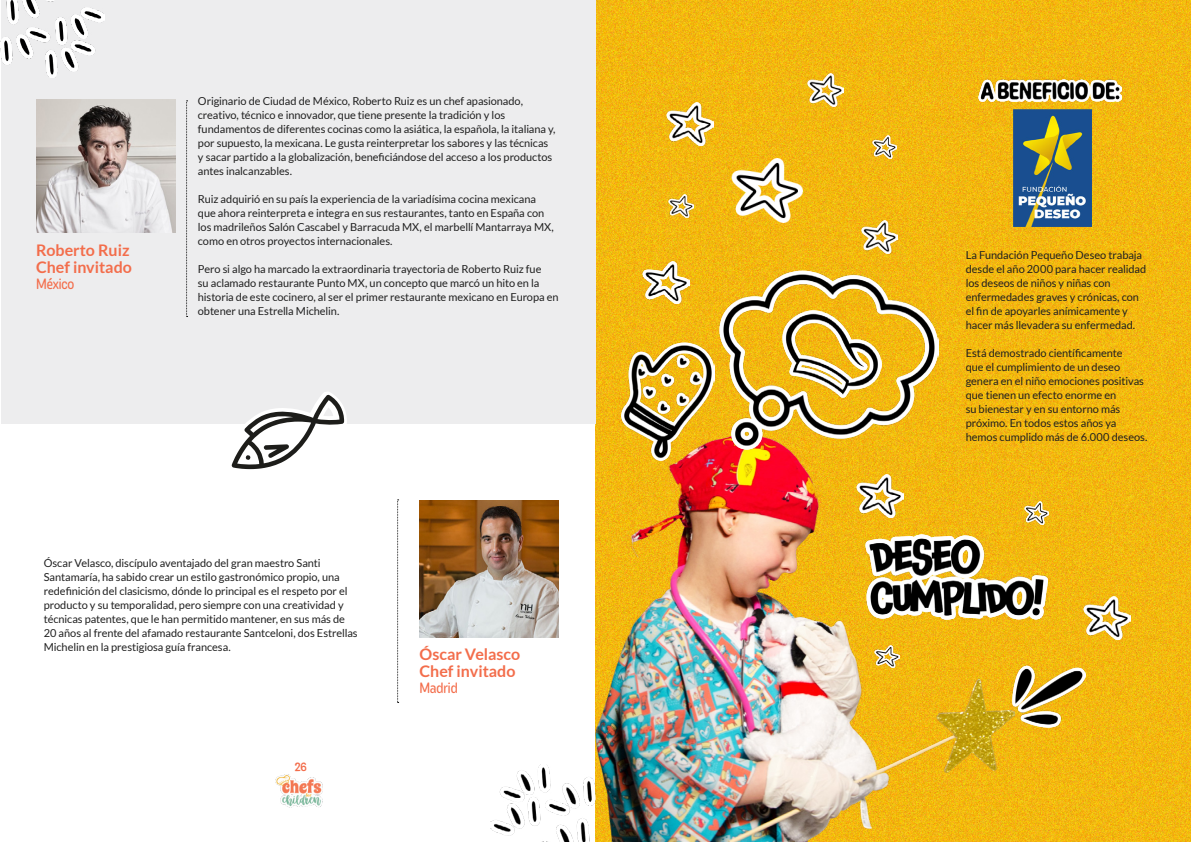
<style>
.page{position:relative;width:1191px;height:842px;background:#fff}
.page>*{position:absolute;margin:0;border:0;box-sizing:border-box;transform-origin:0 0}
.TitulosChefs{font:700 16px/17px "Lato";color:#f36d4b}
.subtitulo{font:15px "Caraque Regular Solid";color:#f36d4b}
.t1{font:12px "Caraque Regular Melted";color:#f36d4b}
.TEXTODossier{font:11px/14px "Lato";letter-spacing:-.005em;color:#202020}
</style>
<div class="page">
<img style="left:275px;top:774px;width:48px;height:34px">
<img style="left:595px;top:0;width:596px;height:842px">
<div style="left:1px;top:0;width:594px;height:423px;background:#ededee"></div>
<img style="left:36px;top:99px;width:140px;height:133px">
<svg style="left:186px;top:101px;width:2px;height:216px"></svg>
<img style="left:419px;top:500px;width:139px;height:137px">
<svg style="left:397px;top:500px;width:2px;height:203px"></svg>
<img style="left:491px;top:764px;width:104px;height:78px">
<img style="left:0;top:0;width:105px;height:78px">
<svg style="left:225px;top:392px;width:147px;height:78px"></svg>
<img style="left:595px;top:434px;width:419px;height:408px">
<img style="left:865px;top:534px;width:182px;height:85px">
<img style="left:719px;top:271px;width:220px;height:178px">
<img style="left:621px;top:342px;width:93px;height:118px">
<img style="left:1012px;top:666px;width:73px;height:61px">
<img style="left:642px;top:261px;width:47px;height:43px">
<img style="left:856px;top:475px;width:47px;height:43px">
<img style="left:1083px;top:596px;width:47px;height:43px">
<img style="left:862px;top:220px;width:35px;height:33px">
<img style="left:875px;top:645px;width:25px;height:23px">
<img style="left:1024px;top:501px;width:25px;height:23px">
<img style="left:669px;top:194px;width:25px;height:23px">
<img style="left:872px;top:135px;width:25px;height:23px">
<img style="left:807px;top:73px;width:36px;height:33px">
<img style="left:666px;top:102px;width:47px;height:43px">
<img style="left:732px;top:158px;width:70px;height:65px">
<img style="left:1013px;top:109px;width:78px;height:118px">
<img style="left:782px;top:311px;width:100px;height:86px">
<img style="left:978px;top:79px;width:143px;height:22px">
<p class="TitulosChefs" style="left:36px;top:241px;width:97px">Roberto Ruiz<br>Chef invitado</p>
<p class="subtitulo" style="left:36px;top:275px;width:40px">México</p>
<p class="TEXTODossier" style="left:198px;top:94px;width:359px">Originario de Ciudad de México, Roberto Ruiz es un chef apasionado, creativo, técnico e innovador, que tiene presente la tradición y los fundamentos de diferentes cocinas como la asiática, la española, la italiana y, por supuesto, la mexicana. Le gusta reinterpretar los sabores y las técnicas y sacar partido a la globalización, beneficiándose del acceso a los productos antes inalcanzables.</p>
<p class="TEXTODossier" style="left:198px;top:192px;width:357px">Ruiz adquirió en su país la experiencia de la variadísima cocina mexicana que ahora reinterpreta e integra en sus restaurantes, tanto en España con los madrileños Salón Cascabel y Barracuda MX, el marbellí Mantarraya MX, como en otros proyectos internacionales.</p>
<p class="TEXTODossier" style="left:198px;top:262px;width:362px">Pero si algo ha marcado la extraordinaria trayectoria de Roberto Ruiz fue<br>su aclamado restaurante Punto MX, un concepto que marcó un hito en la historia de este cocinero, al ser el primer restaurante mexicano en Europa en obtener una Estrella Michelin.</p>
<p class="TEXTODossier" style="left:44px;top:556px;width:315px">Óscar Velasco, discípulo aventajado del gran maestro Santi Santamaría, ha sabido crear un estilo gastronómico propio, una redefinición del clasicismo, dónde lo principal es el respeto por el producto y su temporalidad, pero siempre con una creatividad y técnicas patentes, que le han permitido mantener, en sus más de 20 años al frente del afamado restaurante Santceloni, dos Estrellas Michelin en la prestigiosa guía francesa.</p>
<p class="t1" style="left:294px;top:760px;width:14px">26</p>
<p class="TitulosChefs" style="left:419px;top:646px;width:102px">Óscar Velasco</p>
<p class="TitulosChefs" style="left:419px;top:663px;width:97px">Chef invitado</p>
<p class="subtitulo" style="left:419px;top:679px;width:40px">Madrid</p>
<p class="TEXTODossier" style="left:965px;top:248px;width:182px">La Fundación Pequeño Deseo trabaja desde el año 2000 para hacer realidad los deseos de niños y niñas con enfermedades graves y crónicas, con el fin de apoyarles anímicamente y hacer más llevadera su enfermedad.</p>
<p class="TEXTODossier" style="left:965px;top:346px;width:183px">Está demostrado científicamente<br>que el cumplimiento de un deseo genera en el niño emociones positivas que tienen un efecto enorme en<br>su bienestar y en su entorno más próximo. En todos estos años ya hemos cumplido más de 6.000 deseos.</p>
</div>
